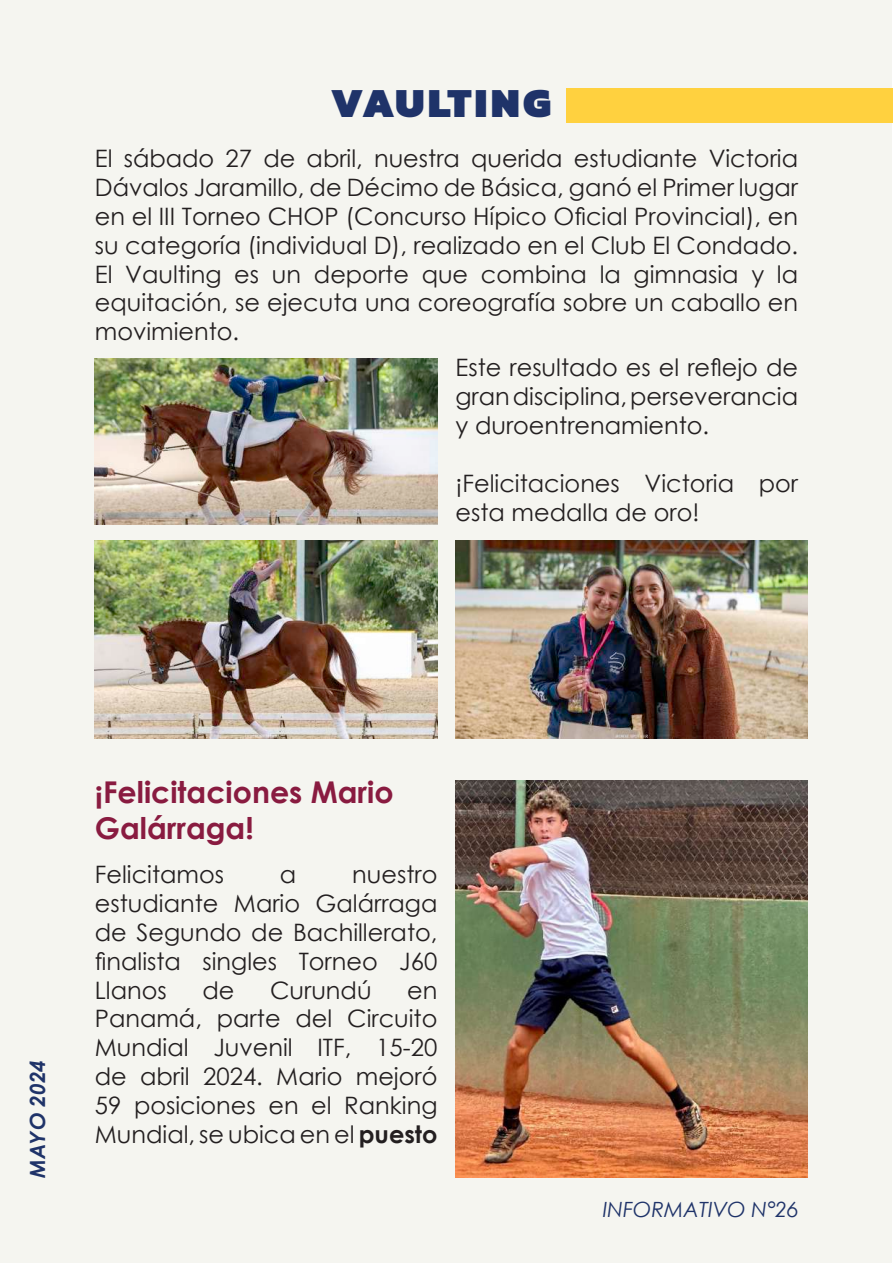
<style>
.page{position:relative;width:893px;height:1263px;background:#fff}
.page>*{position:absolute;margin:0;border:0;box-sizing:border-box;transform-origin:0 0}
.t1{font:900 42px "Kanit";letter-spacing:.075em;color:#1f3369}
.t2{font:700 30px/36px "Century Gothic";color:#891b40}
.t3{font:24px/28.8px "Century Gothic";color:#231f20;text-align:justify}
.t4{font:italic 21px "Century Gothic";color:#1f3369}
.t5{font:italic 700 21px "Century Gothic";color:#1f3369}
.s1{font-weight:700}
</style>
<div class="page">
<div style="left:0;top:0;width:892px;height:1263px;background:#f5f5f0"></div>
<div style="left:566px;top:88px;width:327px;height:34px;background:#ffd13f"></div>
<img style="left:455px;top:780px;width:353px;height:398px">
<img style="left:95px;top:358px;width:342px;height:166px">
<img style="left:95px;top:541px;width:342px;height:197px">
<img style="left:455px;top:541px;width:353px;height:197px">
<h1 class="t1" style="left:331px;top:67px;width:222px">VAULTING</h1>
<p class="t3" style="left:95px;top:144px;width:705px">El sábado 27 de abril, nuestra querida estudiante Victoria Dávalos Jaramillo, de Décimo de Básica, ganó el Primer lugar en el III Torneo CHOP (Concurso Hípico Oficial Provincial), en su categoría (individual D), realizado en el Club El Condado.<br>El Vaulting es un deporte que combina la gimnasia y la equitación, se ejecuta una coreografía sobre un caballo en movimiento.</p>
<p class="t3" style="left:455px;top:353px;width:344px">Este resultado es el reflejo de gran disciplina, perseverancia y duroentrenamiento.</p>
<p class="t3" style="left:455px;top:468px;width:344px">¡Felicitaciones Victoria por esta medalla de oro!</p>
<p class="t5" style="left:22px;top:1178px;width:120px;rotate:-90deg">MAYO 2024</p>
<p class="t2" style="left:95px;top:773px;width:300px">¡Felicitaciones Mario<br>Galárraga!</p>
<p class="t3" style="left:95px;top:860px;width:131px">Felicitamos</p>
<p class="t3" style="left:280px;top:860px;width:18px">a</p>
<p class="t3" style="left:95px;top:860px;width:344px;text-indent:257px">nuestro estudiante Mario Galárraga de Segundo de Bachillerato, finalista singles Torneo J60<br>Llanos</p>
<p class="t3" style="left:202px;top:975px;width:34px">de</p>
<p class="t3" style="left:270px;top:975px;width:103px">Curundú</p>
<p class="t3" style="left:95px;top:975px;width:344px;text-indent:312px">en Panamá, parte del Circuito Mundial Juvenil ITF, 15-20 de abril 2024. Mario mejoró 59 posiciones en el Ranking Mundial, se ubica en el <span class="s1">puesto</span></p>
<p class="t4" style="left:603px;top:1195px;width:198px">INFORMATIVO N°26</p>
</div>
